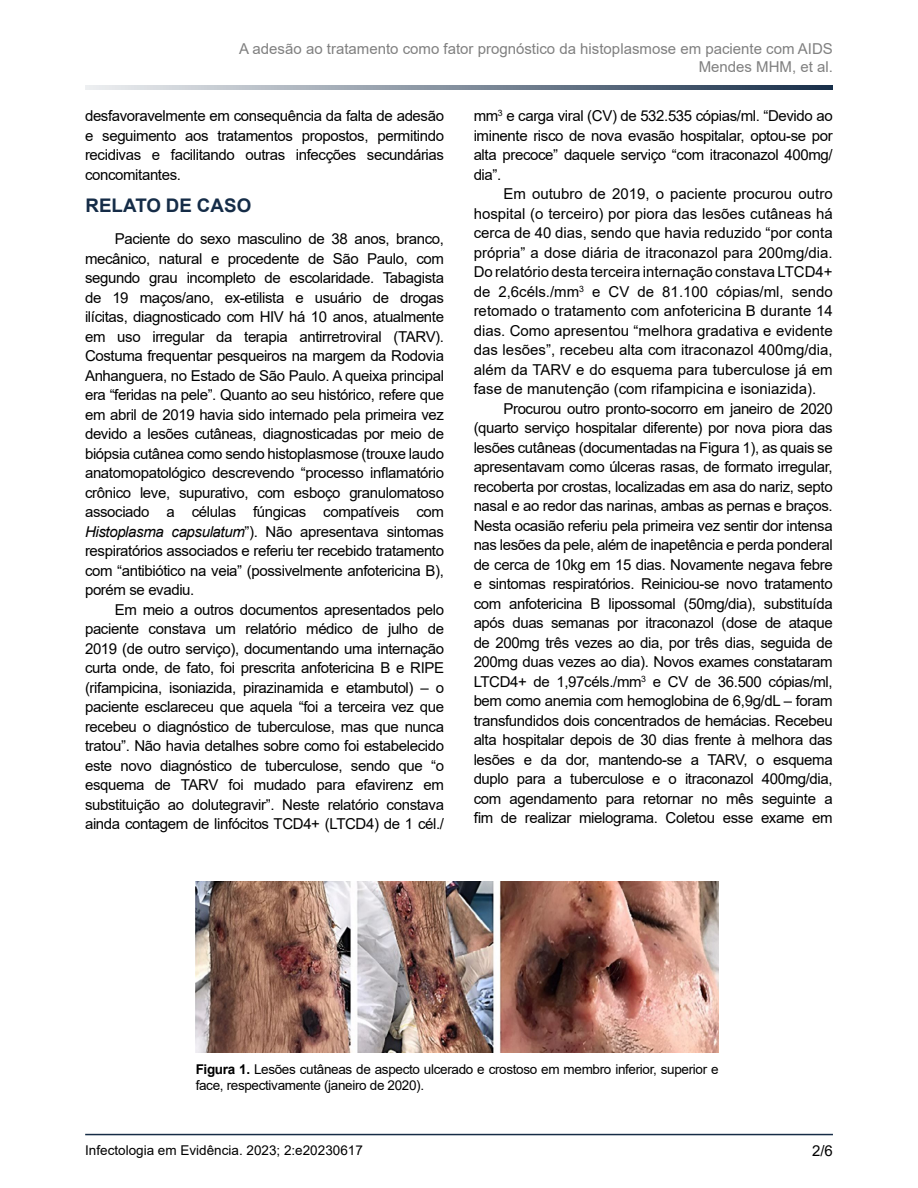
<style>
.page{position:relative;width:918px;height:1188px;background:#fff}
.page>*{position:absolute;margin:0;border:0;box-sizing:border-box;transform-origin:0 0}
.Tópico{font:700 18.75px "Arial";letter-spacing:.005em;color:#152c47}
.Texto{font:15px/19.5px "Arial";letter-spacing:-.025em;color:#000;text-align:justify}
.t1{font:15px/18px "Arial";color:#808080;text-align:right}
.Legenda{font:13.5px/16.2px "Arial";letter-spacing:-.025em;color:#000}
.Legenda-2{font:13.5px "Arial";color:#000}
.s1{font-style:italic}
.s2{font-weight:700}
</style>
<div class="page">
<svg style="left:85px;top:86px;width:748px;height:4px;background:#828e9d"></svg>
<hr style="left:85px;top:1134px;width:748px;height:1px;background:#162c46">
<img style="left:196px;top:881px;width:522px;height:172px">
<p class="t1" style="left:239px;top:39px;width:595px">A adesão ao tratamento como fator prognóstico da histoplasmose em paciente com AIDS<br>Mendes MHM, et al.</p>
<p class="Texto" style="left:85px;top:106px;width:361px">desfavoravelmente em consequência da falta de adesão e seguimento aos tratamentos propostos, permitindo recidivas e facilitando outras infecções secundárias concomitantes.</p>
<p class="Tópico" style="left:85px;top:192px;width:167px">RELATO DE CASO</p>
<p class="Texto" style="left:85px;top:229px;width:361px;text-indent:30px">Paciente do sexo masculino de 38 anos, branco, mecânico, natural e procedente de São Paulo, com segundo grau incompleto de escolaridade. Tabagista de 19 maços/ano, ex-etilista e usuário de drogas ilícitas, diagnosticado com HIV há 10 anos, atualmente em uso irregular da terapia antirretroviral (TARV).<br>Costuma frequentar pesqueiros na margem da Rodovia Anhanguera, no Estado de São Paulo. A queixa principal era “feridas na pele”. Quanto ao seu histórico, refere que em abril de 2019 havia sido internado pela primeira vez devido a lesões cutâneas, diagnosticadas por meio de biópsia cutânea como sendo histoplasmose (trouxe laudo anatomopatológico descrevendo “processo inflamatório crônico leve, supurativo, com esboço granulomatoso associado a células fúngicas compatíveis com <span class="s1">Histoplasma capsulatum</span>”). Não apresentava sintomas respiratórios associados e referiu ter recebido tratamento com “antibiótico na veia” (possivelmente anfotericina B), porém se evadiu.</p>
<p class="Texto" style="left:85px;top:600px;width:361px;text-indent:30px">Em meio a outros documentos apresentados pelo paciente constava um relatório médico de julho de 2019 (de outro serviço), documentando uma internação curta onde, de fato, foi prescrita anfotericina B e RIPE (rifampicina, isoniazida, pirazinamida e etambutol) – o paciente esclareceu que aquela “foi a terceira vez que recebeu o diagnóstico de tuberculose, mas que nunca tratou”. Não havia detalhes sobre como foi estabelecido este novo diagnóstico de tuberculose, sendo que “o esquema de TARV foi mudado para efavirenz em substituição ao dolutegravir”. Neste relatório constava ainda contagem de linfócitos TCD4+ (LTCD4) de 1 cél./</p>
<p class="Texto" style="left:474px;top:106px;width:361px">mm<sup>3</sup> e carga viral (CV) de 532.535 cópias/ml. “Devido ao iminente risco de nova evasão hospitalar, optou-se por alta precoce” daquele serviço “com itraconazol 400mg/ dia”.</p>
<p class="Texto" style="left:474px;top:184px;width:361px;text-indent:30px">Em outubro de 2019, o paciente procurou outro hospital (o terceiro) por piora das lesões cutâneas há cerca de 40 dias, sendo que havia reduzido “por conta própria” a dose diária de itraconazol para 200mg/dia.<br>Do relatório desta terceira internação constava LTCD4+ de 2,6céls./mm<sup>3</sup> e CV de 81.100 cópias/ml, sendo retomado o tratamento com anfotericina B durante 14 dias. Como apresentou “melhora gradativa e evidente das lesões”, recebeu alta com itraconazol 400mg/dia, além da TARV e do esquema para tuberculose já em fase de manutenção (com rifampicina e isoniazida).</p>
<p class="Texto" style="left:474px;top:399px;width:361px;text-indent:30px">Procurou outro pronto-socorro em janeiro de 2020 (quarto serviço hospitalar diferente) por nova piora das lesões cutâneas (documentadas na Figura 1), as quais se apresentavam como úlceras rasas, de formato irregular, recoberta por crostas, localizadas em asa do nariz, septo nasal e ao redor das narinas, ambas as pernas e braços.<br>Nesta ocasião referiu pela primeira vez sentir dor intensa nas lesões da pele, além de inapetência e perda ponderal de cerca de 10kg em 15 dias. Novamente negava febre e sintomas respiratórios. Reiniciou-se novo tratamento com anfotericina B lipossomal (50mg/dia), substituída após duas semanas por itraconazol (dose de ataque de 200mg três vezes ao dia, por três dias, seguida de 200mg duas vezes ao dia). Novos exames constataram LTCD4+ de 1,97céls./mm<sup>3</sup> e CV de 36.500 cópias/ml, bem como anemia com hemoglobina de 6,9g/dL – foram transfundidos dois concentrados de hemácias. Recebeu alta hospitalar depois de 30 dias frente à melhora das lesões e da dor, mantendo-se a TARV, o esquema duplo para a tuberculose e o itraconazol 400mg/dia, com agendamento para retornar no mês seguinte a fim de realizar mielograma. Coletou esse exame em</p>
<p class="Legenda" style="left:196px;top:1061px;width:524px"><span class="s2">Figura 1.</span> Lesões cutâneas de aspecto ulcerado e crostoso em membro inferior, superior e face, respectivamente (janeiro de 2020).</p>
<p class="Legenda-2" style="left:85px;top:1141px;width:279px">Infectologia em Evidência. 2023; 2:e20230617</p>
<p class="Texto" style="left:812px;top:1141px;width:22px">2/6</p>
</div>
